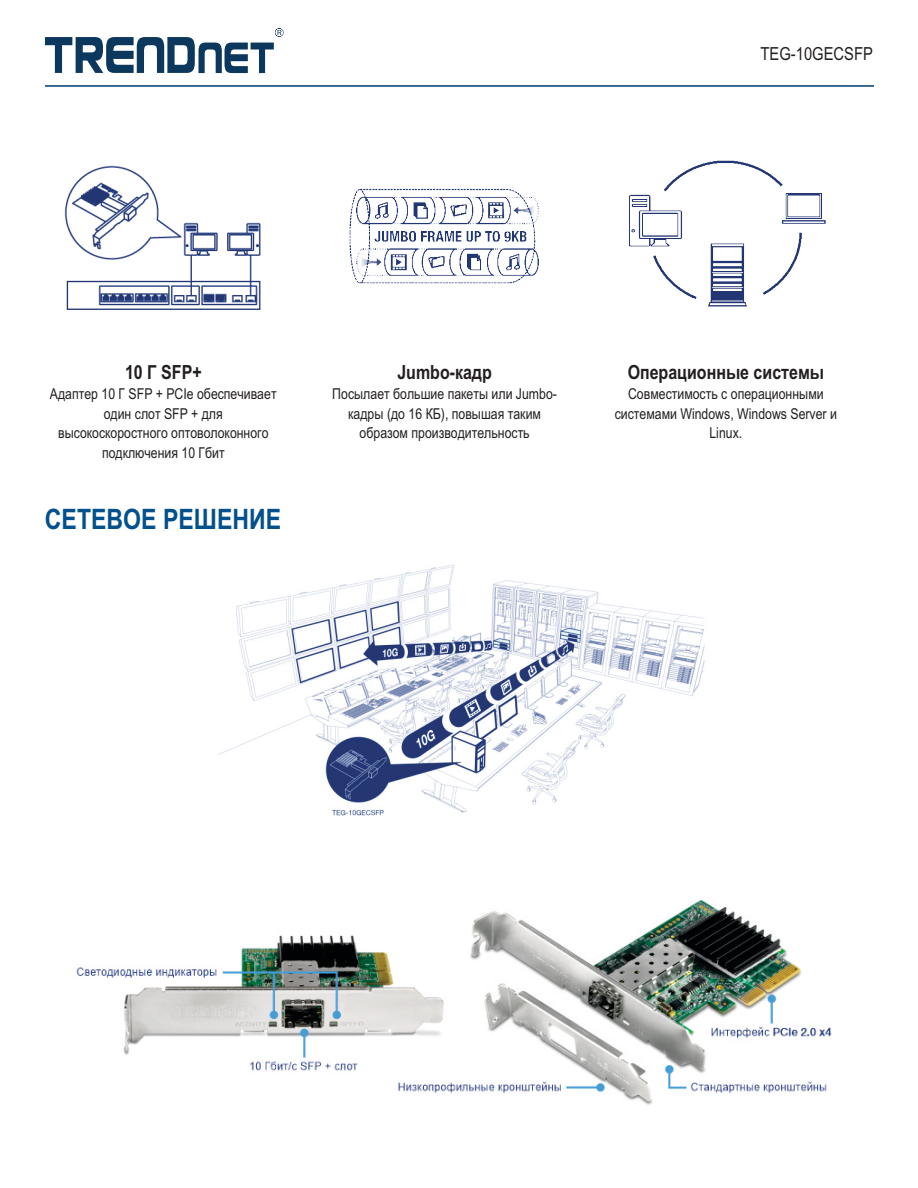
<style>
.page{position:relative;width:918px;height:1188px;background:#fff}
.page>*{position:absolute;margin:0;border:0;box-sizing:border-box;transform-origin:0 0}
.t1{font:700 28.2px "Arial Narrow";color:#02508c}
.t2{font:700 19.5px "Arial Narrow";color:#231f20}
.t3{font:18px "Arial Narrow";color:#231f20}
.t4{font:15px/19.5px "Arial Narrow";color:#231f20;text-align:center}
</style>
<div class="page">
<img style="left:64px;top:165px;width:197px;height:145px">
<img style="left:349px;top:188px;width:190px;height:96px">
<img style="left:629px;top:160px;width:197px;height:147px">
<img style="left:217px;top:564px;width:488px;height:252px">
<img style="left:76px;top:899px;width:756px;height:206px">
<svg style="left:45px;top:28px;width:239px;height:45px"></svg>
<hr style="left:45px;top:85px;width:829px;height:2px;background:#164a7a">
<p class="t3" style="left:761px;top:47px;width:114px">TEG-10GECSFP</p>
<h2 class="t2" style="left:125px;top:364px;width:78px">10 Г SFP+</h2>
<p class="t4" style="left:50px;top:386px;width:228px">Адаптер 10 Г SFP + PCIe обеспечивает один слот SFP + для высокоскоростного оптоволоконного подключения 10 Гбит</p>
<h1 class="t1" style="left:45px;top:509px;width:238px">СЕТЕВОЕ РЕШЕНИЕ</h1>
<h2 class="t2" style="left:397px;top:364px;width:96px">Jumbo-кадр</h2>
<p class="t4" style="left:332px;top:386px;width:226px">Посылает большие пакеты или Jumbo&shy;кадры (до 16 КБ), повышая таким образом производительность</p>
<h2 class="t2" style="left:628px;top:364px;width:198px">Операционные системы</h2>
<p class="t4" style="left:615px;top:386px;width:224px">Совместимость с операционными системами Windows, Windows Server и<br>Linux.</p>
</div>
